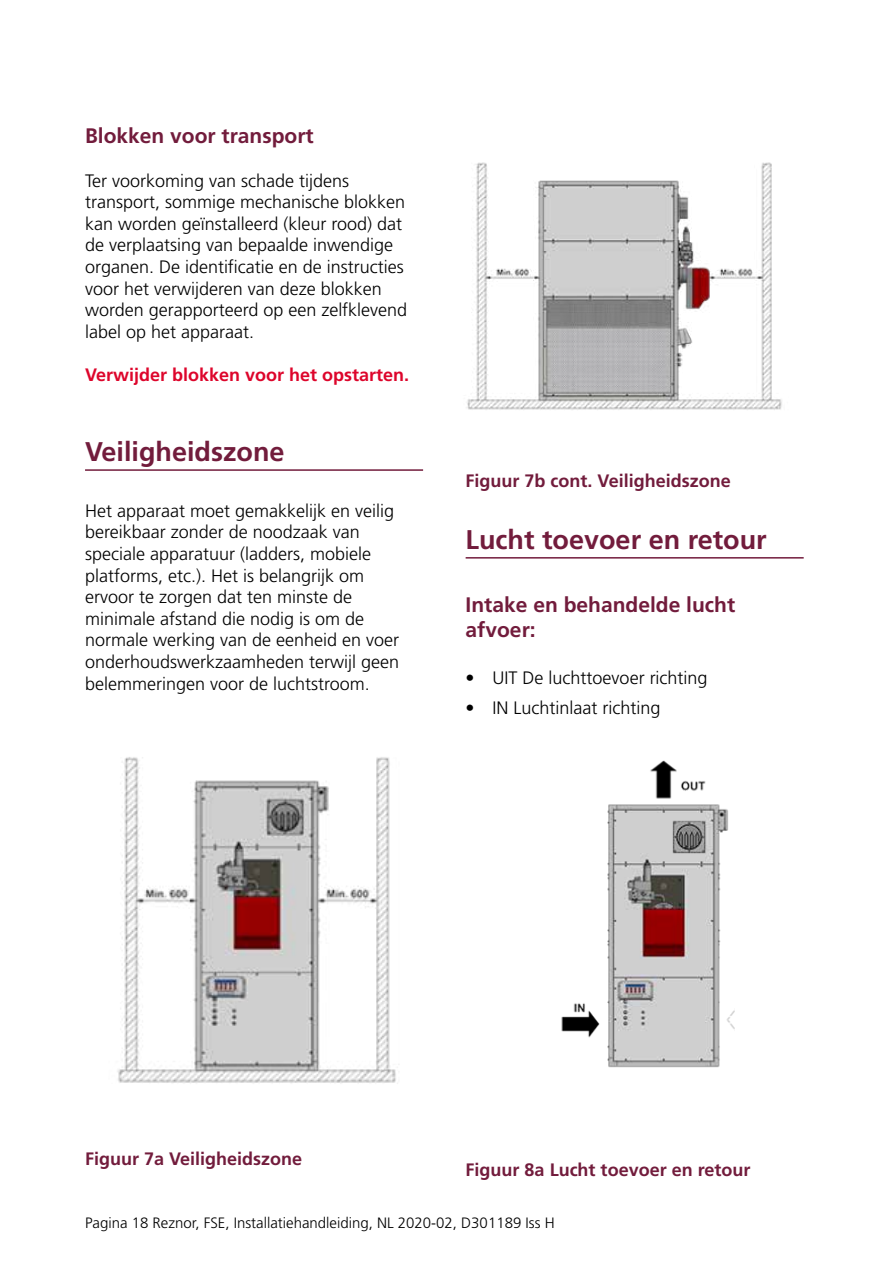
<style>
.page{position:relative;width:893px;height:1263px;background:#fff}
.page>*{position:absolute;margin:0;border:0;box-sizing:border-box;transform-origin:0 0}
.t1{font:700 27px "Frutiger LT Pro";color:#721c3c}
.t2{font:700 21px/25.2px "Frutiger LT Pro";color:#721c3c}
.t3{font:300 18px/21.6px "Frutiger LT Pro";color:#000}
.t4{font:700 18px "Frutiger LT Pro";color:#721c3c}
.t5{font:700 18px "Frutiger LT Pro";color:#dd052b}
.t6{font:300 15px "Frutiger LT Pro";color:#000}
</style>
<div class="page">
<hr style="left:85px;top:469px;width:338px;height:2px;background:#721c3c">
<hr style="left:466px;top:557px;width:338px;height:2px;background:#721c3c">
<img style="left:466px;top:162px;width:316px;height:248px">
<img style="left:117px;top:757px;width:281px;height:327px">
<img style="left:561px;top:760px;width:174px;height:308px">
<p class="t2" style="left:85px;top:124px;width:230px">Blokken voor transport</p>
<p class="t3" style="left:85px;top:170px;width:324px">Ter voorkoming van schade tijdens transport, sommige mechanische blokken kan worden geïnstalleerd (kleur rood) dat de verplaatsing van bepaalde inwendige organen. De identificatie en de instructies voor het verwijderen van deze blokken worden gerapporteerd op een zelfklevend label op het apparaat.</p>
<p class="t5" style="left:85px;top:364px;width:326px">Verwijder blokken voor het opstarten.</p>
<h1 class="t1" style="left:85px;top:436px;width:201px">Veiligheidszone</h1>
<p class="t3" style="left:85px;top:500px;width:316px">Het apparaat moet gemakkelijk en veilig bereikbaar zonder de noodzaak van speciale apparatuur (ladders, mobiele platforms, etc.). Het is belangrijk om ervoor te zorgen dat ten minste de minimale afstand die nodig is om de normale werking van de eenheid en voer onderhoudswerkzaamheden terwijl geen belemmeringen voor de luchtstroom.</p>
<p class="t4" style="left:466px;top:470px;width:267px">Figuur 7b cont. Veiligheidszone</p>
<h1 class="t1" style="left:466px;top:523px;width:303px">Lucht toevoer en retour</h1>
<p class="t2" style="left:466px;top:592px;width:271px">Intake en behandelde lucht afvoer:</p>
<p class="t3" style="left:466px;top:667px;width:244px">• UIT De luchttoevoer richting</p>
<p class="t3" style="left:466px;top:697px;width:196px">• IN Luchtinlaat richting</p>
<p class="t4" style="left:85px;top:1148px;width:219px">Figuur 7a Veiligheidszone</p>
<p class="t4" style="left:466px;top:1159px;width:286px">Figuur 8a Lucht toevoer en retour</p>
<p class="t6" style="left:85px;top:1214px;width:471px">Pagina 18 Reznor, FSE, Installatiehandleiding, NL 2020-02, D301189 Iss H</p>
</div>
